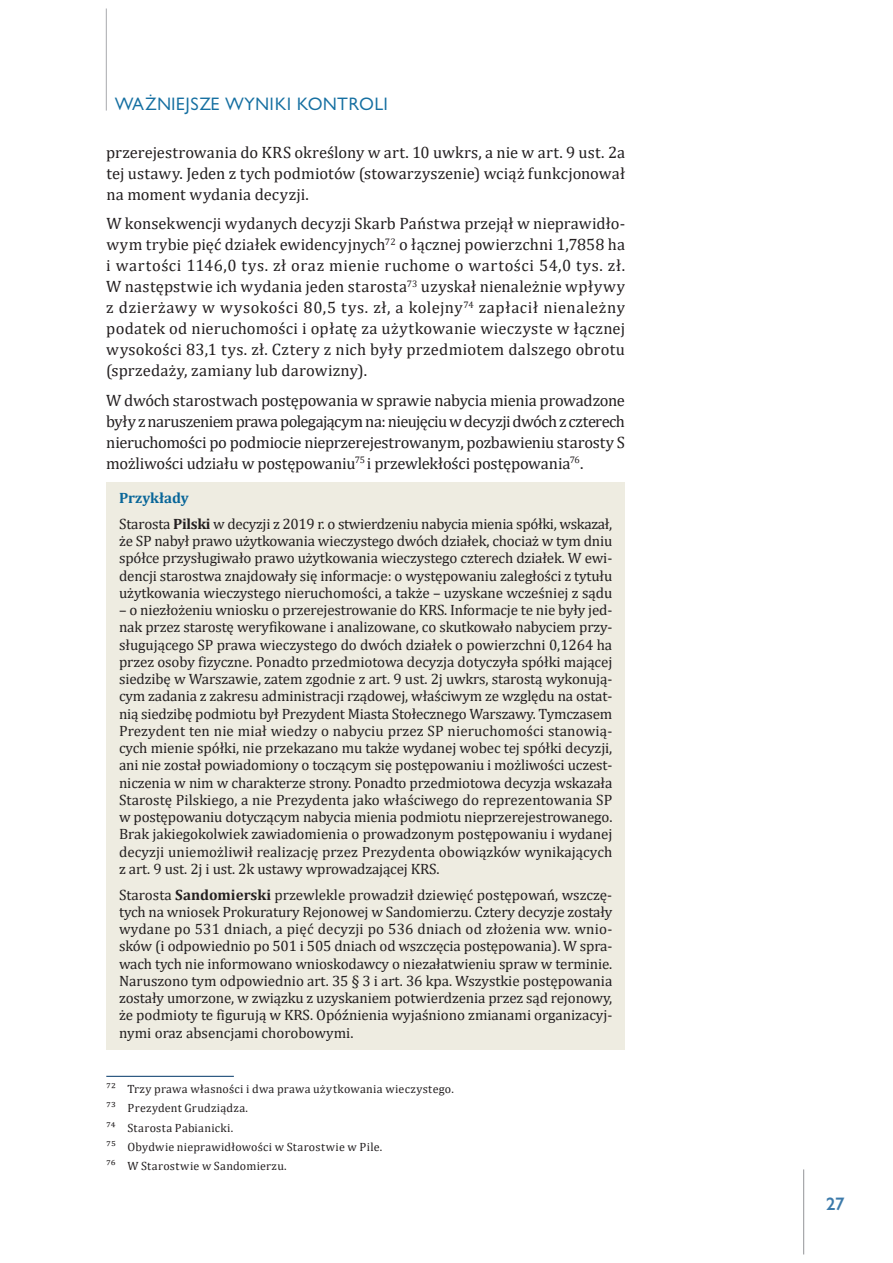
<style>
.page{position:relative;width:893px;height:1263px;background:#fff}
.page>*{position:absolute;margin:0;border:0;box-sizing:border-box;transform-origin:0 0}
.t1{font:16.5px/21px "Cambria";color:#231f20;text-align:justify}
.t2{font:16.5px "Gilead TTEFN";letter-spacing:.05em;color:#156fa1}
.t3{font:700 16.5px "Gilead TTEFN";color:#3c7aaa}
.t4{font:15px/17.2px "Cambria";letter-spacing:-.01em;color:#231f20;text-align:justify}
.t5{font:12px/19.2px "Cambria";letter-spacing:.025em;color:#231f20}
.s1{font-weight:700;color:#086699}
.s2{font-weight:700}
</style>
<div class="page">
<hr style="left:106px;top:9px;width:1px;height:102px;background:#a8a9ad">
<hr style="left:803px;top:1169px;width:1px;height:85px;background:#939598">
<div style="left:106px;top:483px;width:519px;height:32px;background:#eeece1"></div>
<div style="left:106px;top:509px;width:519px;height:377px;background:#eeece1"></div>
<div style="left:106px;top:879px;width:519px;height:170px;background:#eeece1"></div>
<hr style="left:106px;top:1076px;width:128px;height:1px;background:#003667">
<p class="t2" style="left:115px;top:93px;width:275px">WAŻNIEJSZE WYNIKI KONTROLI</p>
<p class="t1" style="left:106px;top:142px;width:520px">przerejestrowania do KRS określony w art. 10 uwkrs, a nie w art. 9 ust. 2a tej ustawy. Jeden z tych podmiotów (stowarzyszenie) wciąż funkcjonował na moment wydania decyzji.</p>
<p class="t1" style="left:106px;top:213px;width:520px">W konsekwencji wydanych decyzji Skarb Państwa przejął w nieprawidło&shy;wym trybie pięć działek ewidencyjnych<sup>72</sup> o łącznej powierzchni 1,7858 ha i wartości 1146,0 tys. zł oraz mienie ruchome o wartości 54,0 tys. zł.<br>W następstwie ich wydania jeden starosta<sup>73</sup> uzyskał nienależnie wpływy z dzierżawy w wysokości 80,5 tys. zł, a kolejny<sup>74</sup> zapłacił nienależny podatek od nieruchomości i opłatę za użytkowanie wieczyste w łącznej wysokości 83,1 tys. zł. Cztery z nich były przedmiotem dalszego obrotu (sprzedaży, zamiany lub darowizny).</p>
<p class="t1" style="left:106px;top:390px;width:520px">W dwóch starostwach postępowania w sprawie nabycia mienia prowadzone byłyznaruszeniem prawa polegającym na: nieujęciu w decyzji dwóch z czterech nieruchomości po podmiocie nieprzerejestrowanym, pozbawieniu starosty S możliwości udziału w postępowaniu<sup>75</sup> i przewlekłości postępowania<sup>76</sup>.</p>
<p class="t4" style="left:119px;top:485px;width:495px;line-height:25.8px"><span class="s1">Przykłady<br></span>Starosta <span class="s2">Pilski</span> w decyzji z 2019 r. o stwierdzeniu nabycia mienia spółki, wskazał,</p>
<p class="t4" style="left:119px;top:532px;width:495px">że SP nabył prawo użytkowania wieczystego dwóch działek, chociaż w tym dniu spółce przysługiwało prawo użytkowania wieczystego czterech działek. W ewi&shy;dencji starostwa znajdowały się informacje: o występowaniu zaległości z tytułu użytkowania wieczystego nieruchomości, a także – uzyskane wcześniej z sądu</p>
<p class="t4" style="left:119px;top:601px;width:495px">– o niezłożeniu wniosku o przerejestrowanie do KRS. Informacje te nie były jed&shy;nak przez starostę weryfikowane i analizowane, co skutkowało nabyciem przy&shy;sługującego SP prawa wieczystego do dwóch działek o powierzchni 0,1264 ha przez osoby fizyczne. Ponadto przedmiotowa decyzja dotyczyła spółki mającej siedzibę w Warszawie, zatem zgodnie z art. 9 ust. 2j uwkrs, starostą wykonują&shy;cym zadania z zakresu administracji rządowej, właściwym ze względu na ostat&shy;nią siedzibę podmiotu był Prezydent Miasta Stołecznego Warszawy. Tymczasem Prezydent ten nie miał wiedzy o nabyciu przez SP nieruchomości stanowią&shy;cych mienie spółki, nie przekazano mu także wydanej wobec tej spółki decyzji, ani nie został powiadomiony o toczącym się postępowaniu i możliwości uczest&shy;niczenia w nim w charakterze strony. Ponadto przedmiotowa decyzja wskazała Starostę Pilskiego, a nie Prezydenta jako właściwego do reprezentowania SP w postępowaniu dotyczącym nabycia mienia podmiotu nieprzerejestrowanego.<br>Brak jakiegokolwiek zawiadomienia o prowadzonym postępowaniu i wydanej decyzji uniemożliwił realizację przez Prezydenta obowiązków wynikających z art. 9 ust. 2j i ust. 2k ustawy wprowadzającej KRS.</p>
<p class="t4" style="left:119px;top:886px;width:495px">Starosta <span class="s2">Sandomierski</span> przewlekle prowadził dziewięć postępowań, wszczę&shy;tych na wniosek Prokuratury Rejonowej w Sandomierzu. Cztery decyzje zostały wydane po 531 dniach, a pięć decyzji po 536 dniach od złożenia ww. wnio&shy;sków (i odpowiednio po 501 i 505 dniach od wszczęcia postępowania). W spra&shy;wach tych nie informowano wnioskodawcy o niezałatwieniu spraw w terminie.<br>Naruszono tym odpowiednio art. 35 § 3 i art. 36 kpa. Wszystkie postępowania zostały umorzone, w związku z uzyskaniem potwierdzenia przez sąd rejonowy, że podmioty te figurują w KRS. Opóźnienia wyjaśniono zmianami organizacyj&shy;nymi oraz absencjami chorobowymi.</p>
<p class="t5" style="left:106px;top:1079px;width:349px">72 Trzy prawa własności i dwa prawa użytkowania wieczystego.<br>73 Prezydent Grudziądza.<br>74 Starosta Pabianicki.<br>75 Obydwie nieprawidłowości w Starostwie w Pile.<br>76 W Starostwie w Sandomierzu.</p>
<p class="t3" style="left:826px;top:1193px;width:20px">27</p>
</div>
